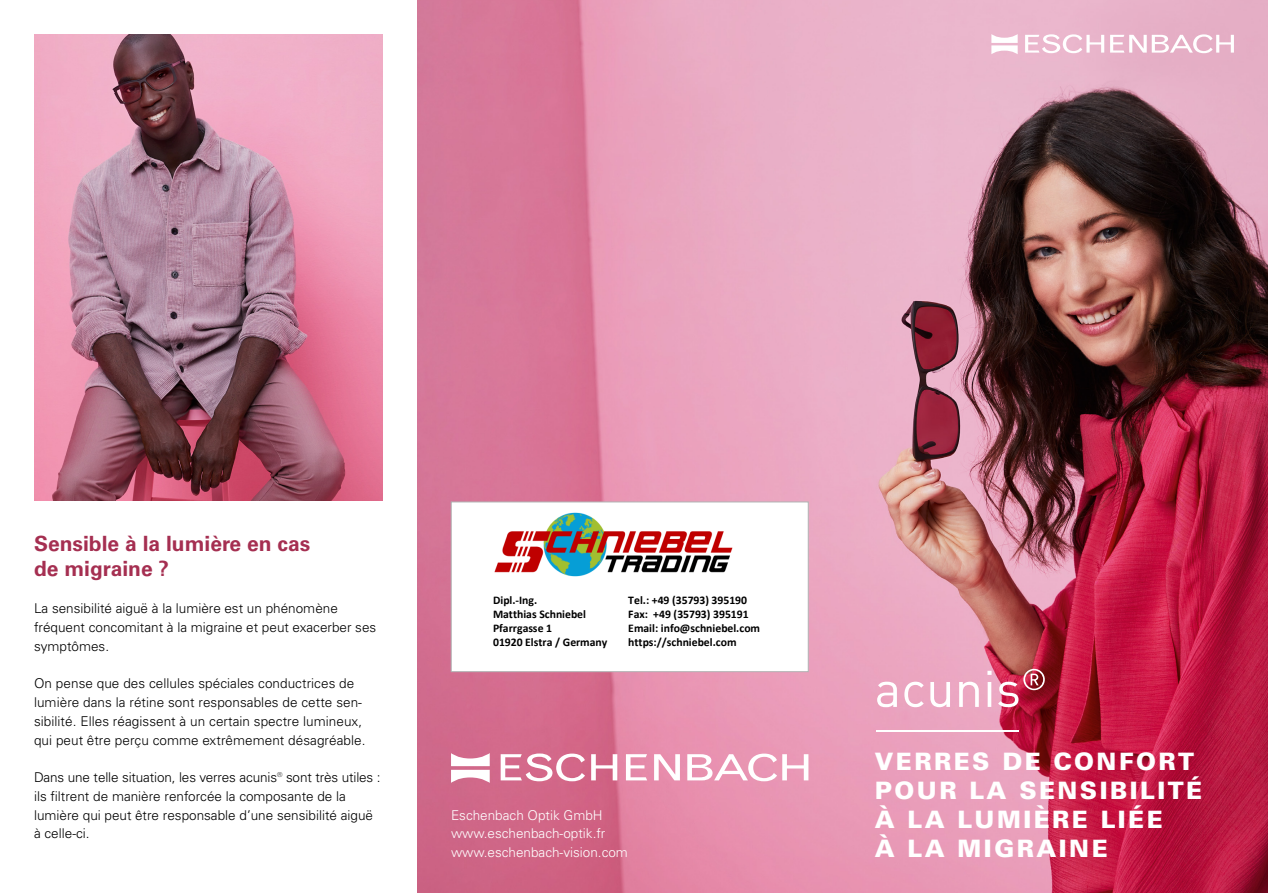
<style>
.page{position:relative;width:1268px;height:893px;background:#fff}
.page>*{position:absolute;margin:0;border:0;box-sizing:border-box;transform-origin:0 0}
.t1{font:900 24px/28.8px "Univers LT Pro 75";letter-spacing:.1em;color:#fff}
.t2{font:700 21px/25.2px "Univers LT Pro 65";color:#a52f51}
.t3{font:300 13.5px/18.8px "Univers LT Pro 45";color:#000}
.t4{font:300 13.5px/18.8px "Univers LT Pro 45";color:#fff}
.t5{font:700 11.7px "Calibri";color:#000}
</style>
<div class="page">
<img style="left:417px;top:0;width:850px;height:893px">
<svg style="left:877px;top:682px;width:19px;height:25px"></svg>
<svg style="left:904px;top:682px;width:19px;height:25px"></svg>
<svg style="left:930px;top:682px;width:19px;height:25px"></svg>
<svg style="left:958px;top:682px;width:20px;height:25px"></svg>
<svg style="left:987px;top:682px;width:4px;height:25px"></svg>
<svg style="left:987px;top:671px;width:4px;height:4px"></svg>
<svg style="left:997px;top:669px;width:47px;height:38px;background:#c44f67"></svg>
<svg style="left:1109px;top:34px;width:124px;height:19px"></svg>
<svg style="left:991px;top:34px;width:26px;height:20px"></svg>
<svg style="left:1024px;top:34px;width:79px;height:19px"></svg>
<img style="left:34px;top:34px;width:349px;height:467px">
<div style="left:451px;top:502px;width:357px;height:170px;background:#fff;border:1px solid #b1b2b3"></div>
<hr style="left:876px;top:730px;width:142px;height:2px;background:#fff">
<svg style="left:591px;top:754px;width:26px;height:26px"></svg>
<svg style="left:625px;top:754px;width:22px;height:26px"></svg>
<svg style="left:654px;top:754px;width:25px;height:26px"></svg>
<svg style="left:687px;top:754px;width:121px;height:27px"></svg>
<svg style="left:451px;top:753px;width:38px;height:30px"></svg>
<svg style="left:500px;top:753px;width:85px;height:28px"></svg>
<img style="left:494px;top:512px;width:239px;height:65px">
<h2 class="t2" style="left:34px;top:529px;width:277px">Sensible à la lumière en cas de migraine ?</h2>
<p class="t3" style="left:34px;top:599px;width:344px">La sensibilité aiguë à la lumière est un phénomène fréquent concomitant à la migraine et peut exacerber ses symptômes.</p>
<p class="t3" style="left:34px;top:674px;width:333px">On pense que des cellules spéciales conductrices de lumière dans la rétine sont responsables de cette sen&shy;sibilité. Elles réagissent à un certain spectre lumineux, qui peut être perçu comme extrêmement désagréable.</p>
<p class="t3" style="left:34px;top:767px;width:348px">Dans une telle situation, les verres acunis® sont très utiles : ils filtrent de manière renforcée la composante de la lumière qui peut être responsable d’une sensibilité aiguë à celle-ci.</p>
<p class="t5" style="left:493px;top:595px;width:46px">Dipl.-Ing.</p>
<p class="t5" style="left:628px;top:595px;width:120px">Tel.: +49 (35793) 395190</p>
<p class="t5" style="left:493px;top:609px;width:94px">Matthias Schniebel</p>
<p class="t5" style="left:628px;top:609px;width:122px">Fax: +49 (35793) 395191</p>
<p class="t5" style="left:493px;top:623px;width:60px">Pfarrgasse 1</p>
<p class="t5" style="left:628px;top:623px;width:133px">Email: info@schniebel.com</p>
<p class="t5" style="left:493px;top:637px;width:116px">01920 Elstra / Germany</p>
<p class="t5" style="left:628px;top:637px;width:110px">https://schniebel.com</p>
<p class="t4" style="left:451px;top:805px;width:178px">Eschenbach Optik GmbH www.eschenbach-optik.fr www.eschenbach-vision.com</p>
<h1 class="t1" style="left:874px;top:746px;width:329px">VERRES DE CONFORT<br>POUR LA SENSIBILITÉ<br>À LA LUMIÈRE LIÉE<br>À LA MIGRAINE</h1>
</div>
